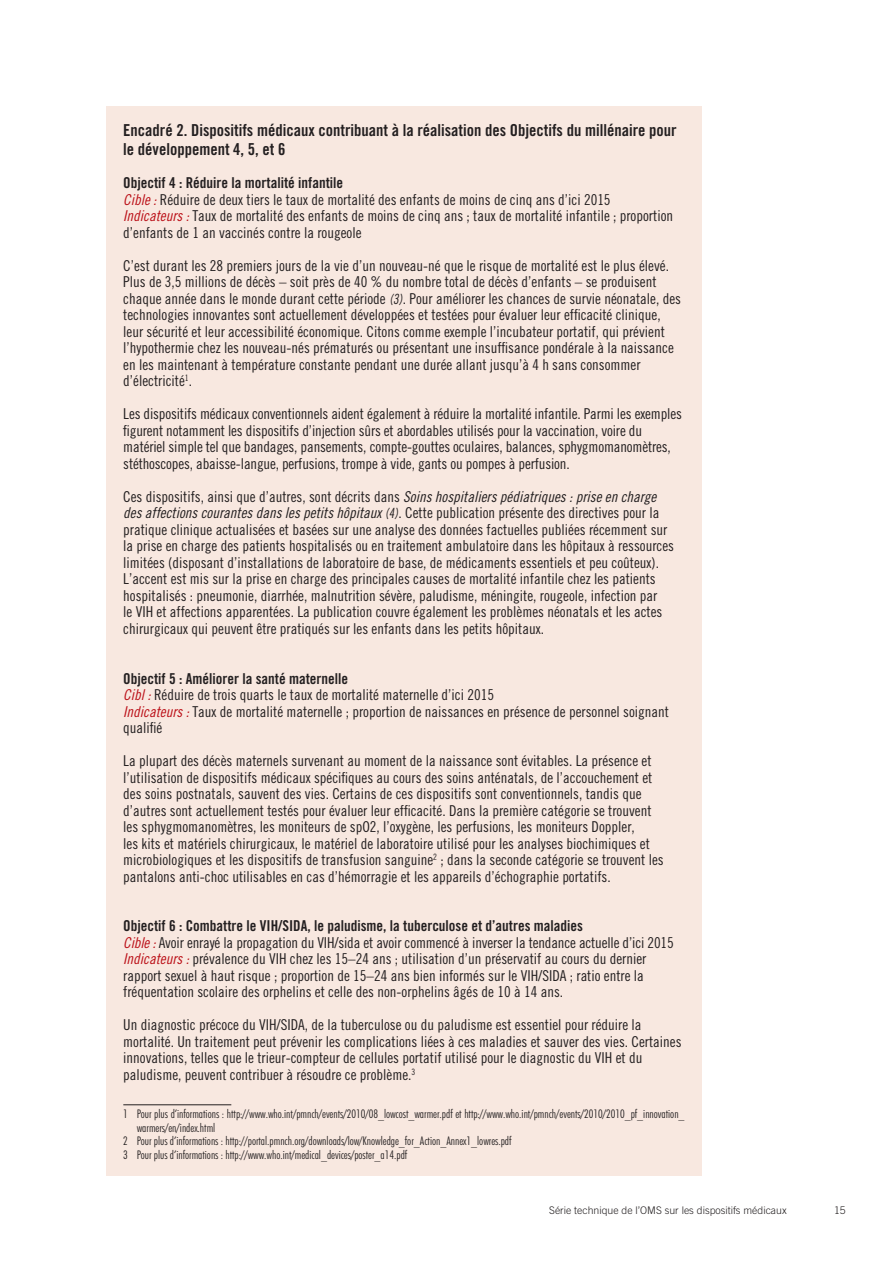
<style>
.page{position:relative;width:893px;height:1263px;background:#fff}
.page>*{position:absolute;margin:0;border:0;box-sizing:border-box;transform-origin:0 0}
.Box_title{font:16.5px/19.5px "Trade Gothic Bold Cond Twenty";color:#231f20}
.Box_Body{font:15px/16.5px "Trade Gothic Cond Eighteen";color:#231f20}
.Box_Body-2{font:15px "Trade Gothic Bold Cond Twenty";color:#231f20}
.Footnote{font:300 condensed 12px/13.5px "Futura BT";color:#231f20}
.t1{font:300 10.5px "Trade Gothic";color:#231f20}
.s1{font-family:"Trade Gothic Cond Eighteen Obl";color:#bb1018}
.s2{font-family:"Futura Lt Cn BT";font-style:italic;font-size:13.5px}
.s3{font-family:"Trade Gothic Cond Eighteen Obl"}
</style>
<div class="page">
<div style="left:106px;top:106px;width:596px;height:1070px;background:#f8e8e0"></div>
<hr style="left:123px;top:1104px;width:108px;height:1px;background:#231f20">
<p class="Box_title" style="left:123px;top:120px;width:555px">Encadré 2. Dispositifs médicaux contribuant à la réalisation des Objectifs du millénaire pour le développement 4, 5, et 6</p>
<p class="Box_Body-2" style="left:123px;top:174px;width:221px">Objectif 4 : Réduire la mortalité infantile</p>
<p class="Box_Body" style="left:123px;top:191px;width:489px"><span class="s1">Cible :</span> Réduire de deux tiers le taux de mortalité des enfants de moins de cinq ans d’ici 2015</p>
<p class="Box_Body" style="left:123px;top:208px;width:551px"><span class="s1">Indicateurs :</span> Taux de mortalité des enfants de moins de cinq ans ; taux de mortalité infantile ; proportion d’enfants de 1 an vaccinés contre la rougeole</p>
<p class="Box_Body" style="left:123px;top:257px;width:559px">C’est durant les 28 premiers jours de la vie d’un nouveau-né que le risque de mortalité est le plus élevé.<br>Plus de 3,5 millions de décès – soit près de 40 % du nombre total de décès d’enfants – se produisent chaque année dans le monde durant cette période <span class="s2">(3)</span>. Pour améliorer les chances de survie néonatale, des technologies innovantes sont actuellement développées et testées pour évaluer leur efficacité clinique, leur sécurité et leur accessibilité économique. Citons comme exemple l’incubateur portatif, qui prévient l’hypothermie chez les nouveau-nés prématurés ou présentant une insuffisance pondérale à la naissance en les maintenant à température constante pendant une durée allant jusqu’à 4 h sans consommer d’électricité<sup>1</sup>.</p>
<p class="Box_Body" style="left:123px;top:406px;width:560px">Les dispositifs médicaux conventionnels aident également à réduire la mortalité infantile. Parmi les exemples figurent notamment les dispositifs d’injection sûrs et abordables utilisés pour la vaccination, voire du matériel simple tel que bandages, pansements, compte-gouttes oculaires, balances, sphygmomanomètres, stéthoscopes, abaisse-langue, perfusions, trompe à vide, gants ou pompes à perfusion.</p>
<p class="Box_Body" style="left:123px;top:488px;width:552px">Ces dispositifs, ainsi que d’autres, sont décrits dans <span class="s3">Soins hospitaliers pédiatriques : prise en charge des affections courantes dans les petits hôpitaux</span> <span class="s2">(4)</span>. Cette publication présente des directives pour la pratique clinique actualisées et basées sur une analyse des données factuelles publiées récemment sur la prise en charge des patients hospitalisés ou en traitement ambulatoire dans les hôpitaux à ressources limitées (disposant d’installations de laboratoire de base, de médicaments essentiels et peu coûteux).<br>L’accent est mis sur la prise en charge des principales causes de mortalité infantile chez les patients hospitalisés : pneumonie, diarrhée, malnutrition sévère, paludisme, méningite, rougeole, infection par<br>le VIH et affections apparentées. La publication couvre également les problèmes néonatals et les actes chirurgicaux qui peuvent être pratiqués sur les enfants dans les petits hôpitaux.</p>
<p class="Box_Body-2" style="left:123px;top:669px;width:226px">Objectif 5 : Améliorer la santé maternelle</p>
<p class="Box_Body" style="left:123px;top:686px;width:372px"><span class="s1">Cibl :</span> Réduire de trois quarts le taux de mortalité maternelle d’ici 2015</p>
<p class="Box_Body" style="left:123px;top:703px;width:547px"><span class="s1">Indicateurs :</span> Taux de mortalité maternelle ; proportion de naissances en présence de personnel soignant qualifié</p>
<p class="Box_Body" style="left:123px;top:752px;width:542px">La plupart des décès maternels survenant au moment de la naissance sont évitables. La présence et l’utilisation de dispositifs médicaux spécifiques au cours des soins anténatals, de l’accouchement et des soins postnatals, sauvent des vies. Certains de ces dispositifs sont conventionnels, tandis que d’autres sont actuellement testés pour évaluer leur efficacité. Dans la première catégorie se trouvent les sphygmomanomètres, les moniteurs de spO2, l’oxygène, les perfusions, les moniteurs Doppler,<br>les kits et matériels chirurgicaux, le matériel de laboratoire utilisé pour les analyses biochimiques et microbiologiques et les dispositifs de transfusion sanguine<sup>2</sup> ; dans la seconde catégorie se trouvent les pantalons anti-choc utilisables en cas d’hémorragie et les appareils d’échographie portatifs.</p>
<p class="Box_Body-2" style="left:123px;top:916px;width:461px">Objectif 6 : Combattre le VIH/SIDA, le paludisme, la tuberculose et d’autres maladies</p>
<p class="Box_Body" style="left:123px;top:934px;width:552px"><span class="s1">Cible :</span> Avoir enrayé la propagation du VIH/sida et avoir commencé à inverser la tendance actuelle d’ici 2015</p>
<p class="Box_Body" style="left:123px;top:950px;width:525px"><span class="s1">Indicateurs :</span> prévalence du VIH chez les 15–24 ans ; utilisation d’un préservatif au cours du dernier rapport sexuel à haut risque ; proportion de 15–24 ans bien informés sur le VIH/SIDA ; ratio entre la fréquentation scolaire des orphelins et celle des non-orphelins âgés de 10 à 14 ans.</p>
<p class="Box_Body" style="left:123px;top:1016px;width:560px">Un diagnostic précoce du VIH/SIDA, de la tuberculose ou du paludisme est essentiel pour réduire la mortalité. Un traitement peut prévenir les complications liées à ces maladies et sauver des vies. Certaines innovations, telles que le trieur-compteur de cellules portatif utilisé pour le diagnostic du VIH et du paludisme, peuvent contribuer à résoudre ce problème.<sup>3</sup></p>
<p class="Footnote" style="left:137px;top:1107px;width:549px;text-indent:-14px">1 Pour plus d’informations : http://www.who.int/pmnch/events/2010/08_lowcost_warmer.pdf et http://www.who.int/pmnch/events/2010/2010_pf_innovation_ warmers/en/index.html</p>
<p class="Footnote" style="left:123px;top:1134px;width:390px">2 Pour plus d’informations : http://portal.pmnch.org/downloads/low/Knowledge_for_Action_Annex1_lowres.pdf</p>
<p class="Footnote" style="left:123px;top:1148px;width:285px">3 Pour plus d’informations : http://www.who.int/medical_devices/poster_a14.pdf</p>
<p class="t1" style="left:549px;top:1204px;width:239px">Série technique de l’OMS sur les dispositifs médicaux</p>
<p class="t1" style="left:834px;top:1204px;width:13px">15</p>
</div>
